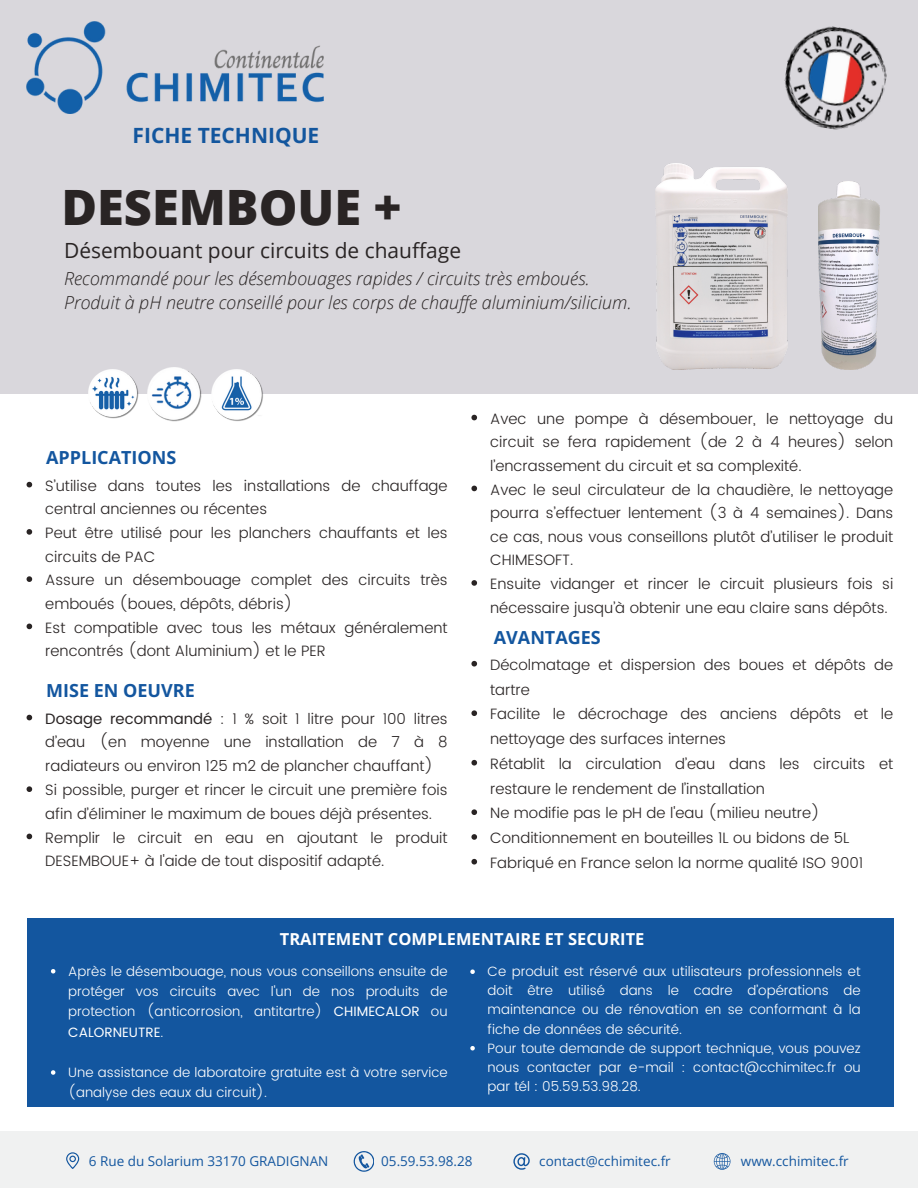
<style>
.page{position:relative;width:918px;height:1188px;background:#fff}
.page>*{position:absolute;margin:0;border:0;box-sizing:border-box;transform-origin:0 0}
.t1{font:800 48.75px "Open Sans";color:#292424}
.t2{font:21px "Open Sans";color:#292424}
.t3{font:700 21px "Open Sans";color:#13569e}
.t4{font:italic 300 18px/24.8px "Open Sans";color:#292424}
.t5{font:700 18px "Open Sans";color:#13569f}
.t6{font:700 16.5px "Open Sans";color:#fff}
.t7{font:300 15px/23.7px "Poppins";color:#292424}
.t8{font:300 13.5px/19.2px "Poppins";color:#fff;text-align:justify}
.t9{font:13.5px "Open Sans";color:#13569f}
.s1{font-weight:400}
</style>
<div class="page">
<div style="left:0;top:1131px;width:918px;height:57px;background:#f0f1f1"></div>
<div style="left:0;top:0;width:918px;height:394px;background:#d9d7dc"></div>
<img style="left:784px;top:26px;width:103px;height:104px">
<img style="left:27px;top:21px;width:297px;height:93px">
<div style="left:27px;top:918px;width:866px;height:189px;background:#13569f"></div>
<svg style="left:354px;top:1151px;width:20px;height:20px"></svg>
<svg style="left:66px;top:1152px;width:13px;height:17px"></svg>
<svg style="left:714px;top:1153px;width:16px;height:17px"></svg>
<svg style="left:513px;top:1153px;width:17px;height:17px"></svg>
<img style="left:656px;top:163px;width:132px;height:206px">
<img style="left:819px;top:182px;width:61px;height:188px">
<img style="left:89px;top:369px;width:49px;height:50px">
<img style="left:212px;top:370px;width:51px;height:51px">
<img style="left:148px;top:367px;width:54px;height:54px">
<svg style="left:471px;top:661px;width:6px;height:6px"></svg>
<svg style="left:471px;top:710px;width:6px;height:6px"></svg>
<svg style="left:471px;top:760px;width:6px;height:6px"></svg>
<svg style="left:471px;top:809px;width:6px;height:6px"></svg>
<svg style="left:471px;top:834px;width:6px;height:6px"></svg>
<svg style="left:471px;top:859px;width:6px;height:6px"></svg>
<svg style="left:470px;top:969px;width:5px;height:5px"></svg>
<svg style="left:470px;top:1046px;width:5px;height:4px"></svg>
<svg style="left:27px;top:482px;width:5px;height:5px"></svg>
<svg style="left:27px;top:529px;width:5px;height:6px"></svg>
<svg style="left:27px;top:576px;width:5px;height:6px"></svg>
<svg style="left:27px;top:624px;width:5px;height:5px"></svg>
<svg style="left:51px;top:969px;width:4px;height:5px"></svg>
<svg style="left:51px;top:1070px;width:4px;height:5px"></svg>
<svg style="left:27px;top:786px;width:5px;height:6px"></svg>
<svg style="left:27px;top:834px;width:5px;height:5px"></svg>
<svg style="left:471px;top:415px;width:6px;height:5px"></svg>
<svg style="left:471px;top:486px;width:6px;height:5px"></svg>
<svg style="left:471px;top:580px;width:6px;height:6px"></svg>
<svg style="left:27px;top:715px;width:5px;height:5px"></svg>
<p class="t3" style="left:133px;top:121px;width:188px">FICHE TECHNIQUE</p>
<p class="t1" style="left:61px;top:172px;width:342px">DESEMBOUE +</p>
<p class="t2" style="left:64px;top:235px;width:398px">Désembouant pour circuits de chauffage</p>
<p class="t4" style="left:64px;top:265px;width:569px">Recommandé pour les désembouages rapides / circuits très emboués.<br>Produit à pH neutre conseillé pour les corps de chauffe aluminium/silicium.</p>
<p class="t5" style="left:46px;top:445px;width:132px">APPLICATIONS</p>
<h3 class="t7" style="left:45px;top:474px;width:404px">S’utilise dans toutes les installations de chauffage central anciennes ou récentes</h3>
<p class="t7" style="left:45px;top:521px;width:404px">Peut être utilisé pour les planchers chauffants et les circuits de PAC</p>
<p class="t7" style="left:45px;top:568px;width:404px">Assure un désembouage complet des circuits très emboués (boues, dépôts, débris)</p>
<p class="t7" style="left:45px;top:616px;width:404px">Est compatible avec tous les métaux généralement rencontrés (dont Aluminium) et le PER</p>
<p class="t5" style="left:46px;top:678px;width:150px">MISE EN OEUVRE</p>
<p class="t7" style="left:45px;top:707px;width:404px;text-align:justify"><span class="s1">Dosage recommandé</span> : 1 % soit 1 litre pour 100 litres d’eau (en moyenne une installation de 7 à 8 radiateurs ou environ 125 m2 de plancher chauffant)</p>
<p class="t7" style="left:45px;top:778px;width:404px">Si possible, purger et rincer le circuit une première fois afin d’éliminer le maximum de boues déjà présentes.</p>
<p class="t7" style="left:45px;top:826px;width:404px">Remplir le circuit en eau en ajoutant le produit<br>DESEMBOUE+ à l'aide de tout dispositif adapté.</p>
<p class="t7" style="left:490px;top:407px;width:405px;text-align:justify">Avec une pompe à désembouer, le nettoyage du circuit se fera rapidement (de 2 à 4 heures) selon l’encrassement du circuit et sa complexité.</p>
<p class="t7" style="left:490px;top:478px;width:405px;text-align:justify">Avec le seul circulateur de la chaudière, le nettoyage pourra s’effectuer lentement (3 à 4 semaines). Dans ce cas, nous vous conseillons plutôt d’utiliser le produit CHIMESOFT.</p>
<h3 class="t7" style="left:490px;top:572px;width:405px">Ensuite vidanger et rincer le circuit plusieurs fois si nécessaire jusqu’à obtenir une eau claire sans dépôts.</h3>
<p class="t5" style="left:494px;top:625px;width:108px">AVANTAGES</p>
<p class="t7" style="left:490px;top:652px;width:405px;line-height:24.8px">Décolmatage et dispersion des boues et dépôts de tartre</p>
<p class="t7" style="left:490px;top:702px;width:405px;line-height:24.8px">Facilite le décrochage des anciens dépôts et le nettoyage des surfaces internes</p>
<p class="t7" style="left:490px;top:751px;width:405px;line-height:24.8px">Rétablit la circulation d’eau dans les circuits et restaure le rendement de l’installation</p>
<p class="t7" style="left:490px;top:801px;width:331px">Ne modifie pas le pH de l'eau (milieu neutre)</p>
<p class="t7" style="left:490px;top:826px;width:361px">Conditionnement en bouteilles 1L ou bidons de 5L</p>
<p class="t7" style="left:490px;top:851px;width:375px">Fabriqué en France selon la norme qualité ISO 9001</p>
<p class="t6" style="left:280px;top:927px;width:366px">TRAITEMENT COMPLEMENTAIRE ET SECURITE</p>
<p class="t8" style="left:68px;top:961px;width:381px;line-height:20.2px">Après le désembouage, nous vous conseillons ensuite de protéger vos circuits avec l'un de nos produits de protection (anticorrosion, antitartre) <span class="s1">CHIMECALOR</span> ou <span class="s1">CALORNEUTRE</span>.</p>
<h3 class="t8" style="left:68px;top:1062px;width:381px;line-height:20.2px">Une assistance de laboratoire gratuite est à votre service (analyse des eaux du circuit).</h3>
<h3 class="t8" style="left:488px;top:962px;width:375px">Ce produit est réservé aux utilisateurs professionnels et doit être utilisé dans le cadre d’opérations de maintenance ou de rénovation en se conformant à la fiche de données de sécurité.</h3>
<p class="t8" style="left:488px;top:1038px;width:375px">Pour toute demande de support technique, vous pouvez nous contacter par e-mail : contact@cchimitec.fr ou par tél : 05.59.53.98.28.</p>
<p class="t9" style="left:89px;top:1152px;width:241px">6 Rue du Solarium 33170 GRADIGNAN</p>
<p class="t9" style="left:381px;top:1152px;width:93px">05.59.53.98.28</p>
<p class="t9" style="left:539px;top:1152px;width:133px">contact@cchimitec.fr</p>
<p class="t9" style="left:741px;top:1152px;width:109px">www.cchimitec.fr</p>
</div>
